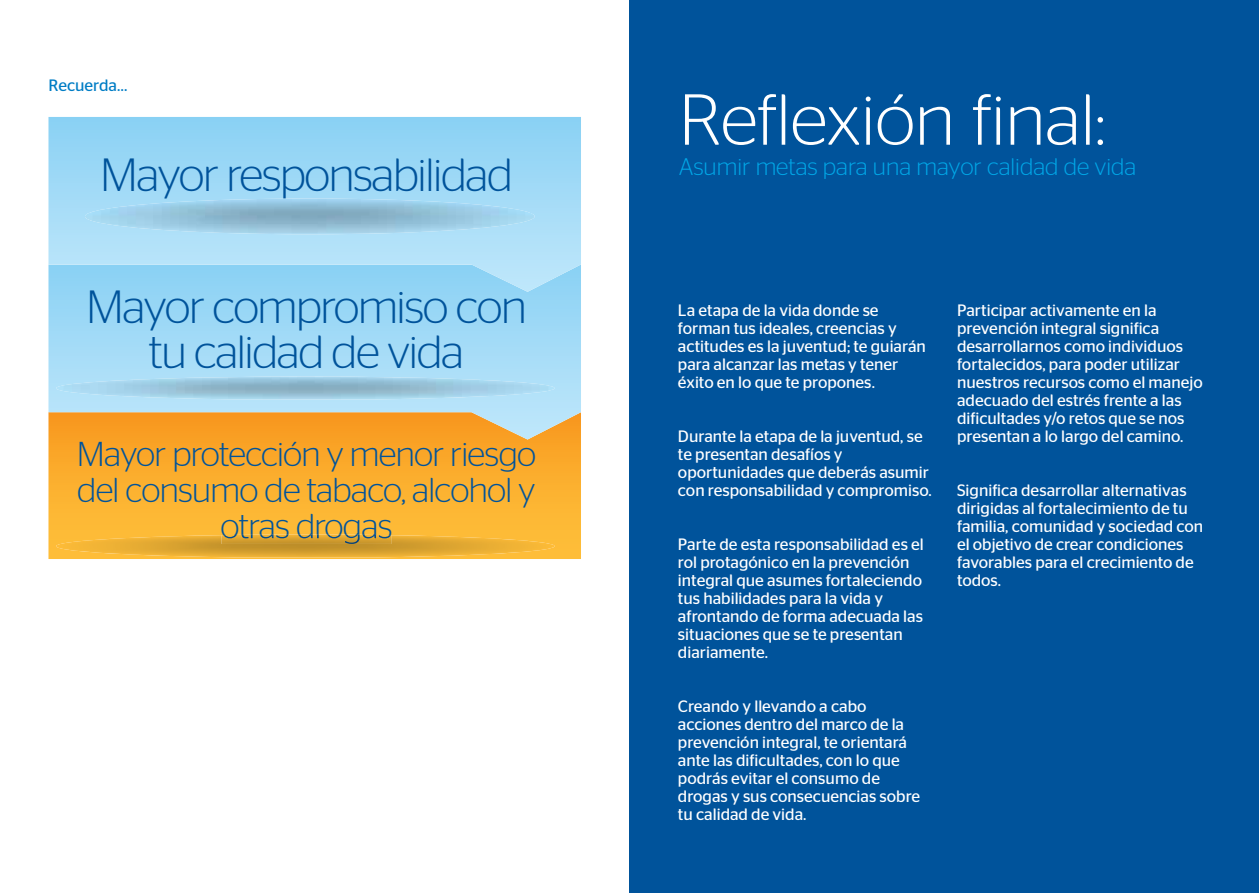
<style>
.page{position:relative;width:1259px;height:893px;background:#fff}
.page>*{position:absolute;margin:0;border:0;box-sizing:border-box;transform-origin:0 0}
.t1{font:300 72px "Stag Sans";color:#fff}
.t2{font:300 46.5px/45px "Stag Sans";letter-spacing:-.03em;color:#00539b;text-align:center}
.t3{font:300 34.5px/36px "Stag Sans";letter-spacing:-.02em;color:#00539b;text-align:center}
.t4{font:300 24px "Stag Sans";color:#00a7e7}
.t5{font:16.5px/18px "Stag Sans";color:#fff}
.t6{font:16.5px "Stag Sans";color:#007dc5}
</style>
<div class="page">
<div style="left:629px;top:0;width:630px;height:893px;background:#00539b"></div>
<svg style="left:48px;top:440px;width:533px;height:119px;background:#f8af30"></svg>
<svg style="left:48px;top:292px;width:533px;height:148px;background:#b4cecd"></svg>
<svg style="left:48px;top:117px;width:533px;height:175px;background:#9dd8f6"></svg>
<img style="left:56px;top:376px;width:498px;height:23px">
<img style="left:85px;top:199px;width:449px;height:35px">
<img style="left:56px;top:541px;width:31px;height:5px">
<img style="left:222px;top:534px;width:169px;height:10px">
<p class="t6" style="left:48px;top:76px;width:80px">Recuerda…</p>
<h2 class="t2" style="left:100px;top:152px;width:414px">Mayor responsabilidad</h2>
<h2 class="t2" style="left:86px;top:284px;width:442px">Mayor compromiso con tu calidad de vida</h2>
<h3 class="t3" style="left:77px;top:436px;width:461px">Mayor protección y menor riesgo del consumo de tabaco, alcohol y otras drogas</h3>
<h1 class="t1" style="left:678px;top:80px;width:428px">Reflexión final:</h1>
<h3 class="t4" style="left:678px;top:153px;width:459px">Asumir metas para una mayor calidad de vida</h3>
<p class="t5" style="left:678px;top:301px;width:249px">La etapa de la vida donde se forman tus ideales, creencias y actitudes es la juventud; te guiarán para alcanzar las metas y tener éxito en lo que te propones.</p>
<p class="t5" style="left:678px;top:427px;width:255px">Durante la etapa de la juventud, se te presentan desafíos y oportunidades que deberás asumir con responsabilidad y compromiso.</p>
<p class="t5" style="left:678px;top:535px;width:247px">Parte de esta responsabilidad es el rol protagónico en la prevención integral que asumes fortaleciendo tus habilidades para la vida y afrontando de forma adecuada las situaciones que se te presentan diariamente.</p>
<p class="t5" style="left:678px;top:697px;width:244px">Creando y llevando a cabo acciones dentro del marco de la prevención integral, te orientará ante las dificultades, con lo que podrás evitar el consumo de drogas y sus consecuencias sobre tu calidad de vida.</p>
<p class="t5" style="left:957px;top:301px;width:247px">Participar activamente en la prevención integral significa desarrollarnos como individuos fortalecidos, para poder utilizar nuestros recursos como el manejo adecuado del estrés frente a las dificultades y/o retos que se nos presentan a lo largo del camino.</p>
<p class="t5" style="left:957px;top:481px;width:248px">Significa desarrollar alternativas dirigidas al fortalecimiento de tu familia, comunidad y sociedad con el objetivo de crear condiciones favorables para el crecimiento de todos.</p>
</div>
